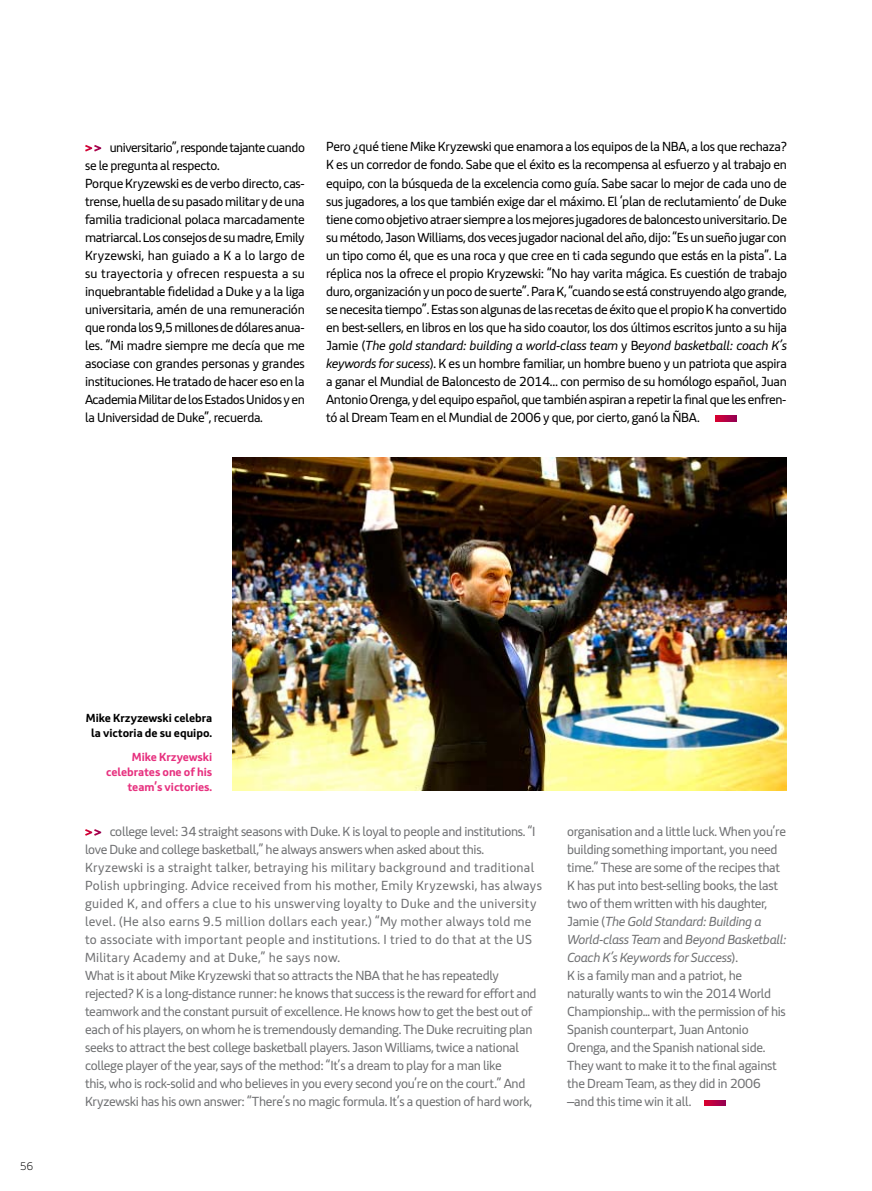
<style>
.page{position:relative;width:872px;height:1191px;background:#fff}
.page>*{position:absolute;margin:0;border:0;box-sizing:border-box;transform-origin:0 0}
.t1{font:13.5px/18px "Iberia Text";letter-spacing:-.02em;color:#000}
.t2{font:13.5px/18px "Iberia Text";letter-spacing:-.02em;color:#707173}
.t3{font:700 12px/15px "Iberia Text";color:#e7317f;text-align:right}
.t4{font:700 12px/15px "Iberia Text";color:#000;text-align:center}
.t5{font:12px "Iberia Headline";color:#000}
.s1{font-style:italic}
</style>
<div class="page">
<svg style="left:85px;top:145px;width:16px;height:7px"></svg>
<svg style="left:715px;top:416px;width:21px;height:6px"></svg>
<svg style="left:704px;top:1100px;width:22px;height:6px"></svg>
<svg style="left:85px;top:829px;width:16px;height:7px"></svg>
<img style="left:232px;top:458px;width:555px;height:333px">
<p class="t1" style="left:85px;top:138px;width:221px;text-indent:25px">universitario”, responde tajante cuando se le pregunta al respecto.<br>Porque Kryzewski es de verbo directo, cas&shy;trense, huella de su pasado militar y de una familia tradicional polaca marcadamente matriarcal. Los consejos de su madre, Emily Kryzewski, han guiado a K a lo largo de su trayectoria y ofrecen respuesta a su inquebrantable fidelidad a Duke y a la liga universitaria, amén de una remuneración que ronda los 9,5 millones de dólares anua&shy;les. “Mi madre siempre me decía que me asociase con grandes personas y grandes instituciones. He tratado de hacer eso en la Academia Militar de los Estados Unidos y en la Universidad de Duke”, recuerda.</p>
<p class="t1" style="left:326px;top:137px;width:462px;text-align:justify">Pero ¿qué tiene Mike Kryzewski que enamora a los equipos de la NBA, a los que rechaza?<br>K es un corredor de fondo. Sabe que el éxito es la recompensa al esfuerzo y al trabajo en equipo, con la búsqueda de la excelencia como guía. Sabe sacar lo mejor de cada uno de sus jugadores, a los que también exige dar el máximo. El ‘plan de reclutamiento’ de Duke tiene como objetivo atraer siempre a los mejores jugadores de baloncesto universitario. De su método, Jason Williams, dos veces jugador nacional del año, dijo: “Es un sueño jugar con un tipo como él, que es una roca y que cree en ti cada segundo que estás en la pista”. La réplica nos la ofrece el propio Kryzewski: “No hay varita mágica. Es cuestión de trabajo duro, organización y un poco de suerte”. Para K, “cuando se está construyendo algo grande, se necesita tiempo”. Estas son algunas de las recetas de éxito que el propio K ha convertido en best-sellers, en libros en los que ha sido coautor, los dos últimos escritos junto a su hija Jamie (<span class="s1">The gold standard: building a world-class team</span> y B<span class="s1">eyond basketball: coach K’s keywords for sucess</span>). K es un hombre familiar, un hombre bueno y un patriota que aspira a ganar el Mundial de Baloncesto de 2014… con permiso de su homólogo español, Juan Antonio Orenga, y del equipo español, que también aspiran a repetir la final que les enfren&shy;tó al Dream Team en el Mundial de 2006 y que, por cierto, ganó la ÑBA.</p>
<p class="t5" style="left:20px;top:1158px;width:15px">56</p>
<p class="t4" style="left:86px;top:710px;width:128px">Mike Krzyzewski celebra la victoria de su equipo.</p>
<p class="t3" style="left:106px;top:748px;width:107px">Mike Krzyewski celebrates one of his team’s victories.</p>
<p class="t2" style="left:85px;top:822px;width:458px;text-indent:25px">college level: 34 straight seasons with Duke. K is loyal to people and institutions. “I love Duke and college basketball,” he always answers when asked about this.<br>Kryzewski is a straight talker, betraying his military background and traditional Polish upbringing. Advice received from his mother, Emily Kryzewski, has always guided K, and offers a clue to his unswerving loyalty to Duke and the university level. (He also earns 9.5 million dollars each year.) “My mother always told me to associate with important people and institutions. I tried to do that at the US Military Academy and at Duke,” he says now.<br>What is it about Mike Kryzewski that so attracts the NBA that he has repeatedly rejected? K is a long-distance runner: he knows that success is the reward for effort and teamwork and the constant pursuit of excellence. He knows how to get the best out of each of his players, on whom he is tremendously demanding. The Duke recruiting plan seeks to attract the best college basketball players. Jason Williams, twice a national college player of the year, says of the method: “It’s a dream to play for a man like<br>this, who is rock-solid and who believes in you every second you’re on the court.” And Kryzewski has his own answer: “There’s no magic formula. It’s a question of hard work,</p>
<p class="t2" style="left:567px;top:822px;width:221px">organisation and a little luck. When you’re building something important, you need time.” These are some of the recipes that K has put into best-selling books, the last two of them written with his daughter, Jamie (<span class="s1">The Gold Standard: Building a World-class Team</span> and <span class="s1">Beyond Basketball:<br>Coach K’s Keywords for Success</span>).<br>K is a family man and a patriot, he naturally wants to win the 2014 World Championship... with the permission of his Spanish counterpart, Juan Antonio Orenga, and the Spanish national side.<br>They want to make it to the final against the Dream Team, as they did in 2006 –and this time win it all.</p>
</div>
